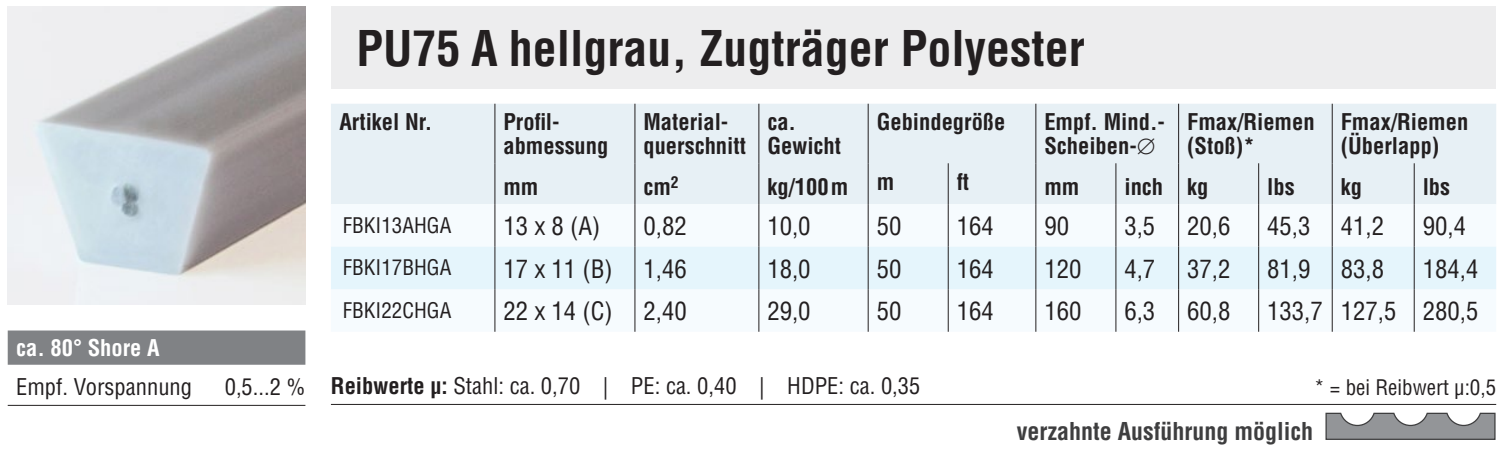
<style>
.page{position:relative;width:1505px;height:453px;background:#fff}
.page>*{position:absolute;margin:0;border:0;box-sizing:border-box;transform-origin:0 0}
.t1{font:700 condensed 48px "Helvetica LT";color:#231f20}
.t2{font:condensed 24.6px "Helvetica LT";color:#231f20}
.t3{font:700 condensed 24px "Helvetica LT";color:#3e3e3f}
.t4{font:700 condensed 22.5px/24px "Helvetica LT";color:#231f20}
.t5{font:condensed 22.5px "Helvetica LT";color:#231f20}
.t6{font:700 condensed 22.5px "Helvetica LT";color:#fff}
.t7{font:condensed 21px "Helvetica LT";color:#231f20}
.s1{font-weight:700}
</style>
<div class="page">
<img style="left:8px;top:6px;width:297px;height:298px">
<div style="left:331px;top:6px;width:1164px;height:82px;background:#ededee"></div>
<div style="left:8px;top:330px;width:297px;height:35px;background:#808285"></div>
<hr style="left:8px;top:405px;width:297px;height:1px;background:#231f20">
<hr style="left:331px;top:404px;width:1165px;height:1px;background:#231f20">
<div style="left:331px;top:104px;width:1165px;height:100px;background:#e7f0f5"></div>
<div style="left:331px;top:204px;width:1165px;height:128px;background:#f6fbfe"></div>
<div style="left:331px;top:247px;width:1165px;height:42px;background:#e5f5fc"></div>
<hr style="left:1331px;top:104px;width:1px;height:59px;background:#231f20">
<hr style="left:494px;top:104px;width:1px;height:59px;background:#231f20">
<hr style="left:634px;top:104px;width:1px;height:59px;background:#231f20">
<hr style="left:758px;top:104px;width:1px;height:59px;background:#231f20">
<hr style="left:868px;top:104px;width:1px;height:59px;background:#231f20">
<hr style="left:1035px;top:104px;width:1px;height:59px;background:#231f20">
<hr style="left:1178px;top:104px;width:1px;height:59px;background:#231f20">
<hr style="left:494px;top:163px;width:1px;height:41px;background:#231f20">
<hr style="left:634px;top:163px;width:1px;height:41px;background:#231f20">
<hr style="left:758px;top:163px;width:1px;height:41px;background:#231f20">
<hr style="left:868px;top:163px;width:1px;height:41px;background:#231f20">
<hr style="left:948px;top:163px;width:1px;height:41px;background:#231f20">
<hr style="left:1035px;top:163px;width:1px;height:41px;background:#231f20">
<hr style="left:1115px;top:163px;width:1px;height:41px;background:#231f20">
<hr style="left:1178px;top:163px;width:1px;height:41px;background:#231f20">
<hr style="left:1258px;top:163px;width:1px;height:41px;background:#231f20">
<hr style="left:1331px;top:163px;width:1px;height:41px;background:#231f20">
<hr style="left:1413px;top:163px;width:1px;height:41px;background:#231f20">
<hr style="left:494px;top:204px;width:1px;height:43px;background:#231f20">
<hr style="left:634px;top:204px;width:1px;height:43px;background:#231f20">
<hr style="left:758px;top:204px;width:1px;height:43px;background:#231f20">
<hr style="left:868px;top:204px;width:1px;height:43px;background:#231f20">
<hr style="left:948px;top:204px;width:1px;height:43px;background:#231f20">
<hr style="left:1035px;top:204px;width:1px;height:43px;background:#231f20">
<hr style="left:1115px;top:204px;width:1px;height:43px;background:#231f20">
<hr style="left:1178px;top:204px;width:1px;height:43px;background:#231f20">
<hr style="left:1258px;top:204px;width:1px;height:43px;background:#231f20">
<hr style="left:1413px;top:204px;width:1px;height:43px;background:#231f20">
<hr style="left:494px;top:247px;width:1px;height:42px;background:#231f20">
<hr style="left:634px;top:247px;width:1px;height:42px;background:#231f20">
<hr style="left:758px;top:247px;width:1px;height:42px;background:#231f20">
<hr style="left:868px;top:247px;width:1px;height:42px;background:#231f20">
<hr style="left:948px;top:247px;width:1px;height:42px;background:#231f20">
<hr style="left:1035px;top:247px;width:1px;height:42px;background:#231f20">
<hr style="left:1115px;top:247px;width:1px;height:42px;background:#231f20">
<hr style="left:1178px;top:247px;width:1px;height:42px;background:#231f20">
<hr style="left:1258px;top:247px;width:1px;height:42px;background:#231f20">
<hr style="left:1413px;top:247px;width:1px;height:42px;background:#231f20">
<hr style="left:494px;top:289px;width:1px;height:43px;background:#231f20">
<hr style="left:634px;top:289px;width:1px;height:43px;background:#231f20">
<hr style="left:758px;top:289px;width:1px;height:43px;background:#231f20">
<hr style="left:868px;top:289px;width:1px;height:43px;background:#231f20">
<hr style="left:948px;top:289px;width:1px;height:43px;background:#231f20">
<hr style="left:1035px;top:289px;width:1px;height:43px;background:#231f20">
<hr style="left:1115px;top:289px;width:1px;height:43px;background:#231f20">
<hr style="left:1178px;top:289px;width:1px;height:43px;background:#231f20">
<hr style="left:1258px;top:289px;width:1px;height:43px;background:#231f20">
<hr style="left:1413px;top:289px;width:1px;height:43px;background:#231f20">
<hr style="left:1331px;top:204px;width:1px;height:43px;background:#231f20">
<hr style="left:1331px;top:247px;width:1px;height:42px;background:#231f20">
<hr style="left:1331px;top:289px;width:1px;height:43px;background:#231f20">
<svg style="left:1325px;top:412px;width:171px;height:28px"></svg>
<h1 class="t1" style="left:356px;top:19px;width:730px">PU75 A hellgrau, Zugträger Polyester</h1>
<p class="t4" style="left:339px;top:110px;width:94px">Artikel Nr.</p>
<p class="t4" style="left:503px;top:110px;width:106px">Profil&shy;abmessung</p>
<p class="t4" style="left:643px;top:110px;width:104px">Material&shy;querschnitt</p>
<p class="t4" style="left:767px;top:110px;width:75px">ca.<br>Gewicht</p>
<p class="t4" style="left:877px;top:110px;width:130px">Gebindegröße</p>
<p class="t4" style="left:1044px;top:110px;width:120px">Empf. Mind.-<br>Scheiben-∅</p>
<p class="t4" style="left:1187px;top:110px;width:129px">Fmax/Riemen (Stoß)*</p>
<p class="t4" style="left:1340px;top:110px;width:129px">Fmax/Riemen (Überlapp)</p>
<p class="t4" style="left:503px;top:175px;width:37px">mm</p>
<p class="t4" style="left:643px;top:175px;width:37px">cm<sup>2</sup></p>
<p class="t4" style="left:767px;top:175px;width:83px">kg/100m</p>
<p class="t4" style="left:877px;top:169px;width:19px">m</p>
<p class="t4" style="left:957px;top:169px;width:14px">ft</p>
<p class="t4" style="left:1044px;top:175px;width:37px">mm</p>
<p class="t4" style="left:1124px;top:175px;width:85px">inch kg</p>
<p class="t4" style="left:1267px;top:175px;width:29px">lbs</p>
<p class="t4" style="left:1340px;top:175px;width:23px">kg</p>
<p class="t4" style="left:1422px;top:175px;width:29px">lbs</p>
<p class="t7" style="left:343px;top:212px;width:110px">FBKI13AHGA</p>
<p class="t2" style="left:503px;top:211px;width:98px">13 x 8 (A)</p>
<p class="t2" style="left:643px;top:211px;width:45px">0,82</p>
<p class="t2" style="left:767px;top:211px;width:45px">10,0</p>
<p class="t2" style="left:877px;top:211px;width:26px">50</p>
<p class="t2" style="left:957px;top:211px;width:39px">164</p>
<p class="t2" style="left:1044px;top:211px;width:26px">90</p>
<p class="t2" style="left:1124px;top:211px;width:32px">3,5</p>
<p class="t2" style="left:1187px;top:211px;width:45px">20,6</p>
<p class="t2" style="left:1267px;top:211px;width:118px">45,3 41,2</p>
<p class="t2" style="left:1422px;top:211px;width:45px">90,4</p>
<p class="t7" style="left:343px;top:255px;width:110px">FBKI17BHGA</p>
<p class="t2" style="left:503px;top:253px;width:185px">17 x 11 (B) 1,46</p>
<p class="t2" style="left:767px;top:253px;width:45px">18,0</p>
<p class="t2" style="left:877px;top:253px;width:26px">50</p>
<p class="t2" style="left:957px;top:253px;width:39px">164</p>
<p class="t2" style="left:1044px;top:253px;width:39px">120</p>
<p class="t2" style="left:1124px;top:253px;width:32px">4,7</p>
<p class="t2" style="left:1187px;top:253px;width:45px">37,2</p>
<p class="t2" style="left:1267px;top:253px;width:118px">81,9 83,8</p>
<p class="t2" style="left:1422px;top:253px;width:57px">184,4</p>
<p class="t7" style="left:343px;top:297px;width:110px">FBKI22CHGA</p>
<p class="t2" style="left:503px;top:296px;width:185px">22 x 14 (C) 2,40</p>
<p class="t2" style="left:767px;top:296px;width:45px">29,0</p>
<p class="t2" style="left:877px;top:296px;width:26px">50</p>
<p class="t2" style="left:957px;top:296px;width:39px">164</p>
<p class="t2" style="left:1044px;top:296px;width:39px">160</p>
<p class="t2" style="left:1124px;top:296px;width:32px">6,3</p>
<p class="t2" style="left:1187px;top:296px;width:45px">60,8</p>
<p class="t2" style="left:1267px;top:296px;width:213px">133,7 127,5 280,5</p>
<p class="t6" style="left:16px;top:334px;width:145px">ca. 80° Shore A</p>
<p class="t5" style="left:16px;top:372px;width:177px">Empf. Vorspannung</p>
<p class="t5" style="left:225px;top:371px;width:697px">0,5...2 % <span class="s1">Reibwerte µ:</span> Stahl: ca. 0,70 | PE: ca. 0,40 | HDPE: ca. 0,35</p>
<p class="t7" style="left:1314px;top:374px;width:183px">* = bei Reibwert µ:0,5</p>
<p class="t3" style="left:1016px;top:416px;width:298px">verzahnte Ausführung möglich</p>
</div>
